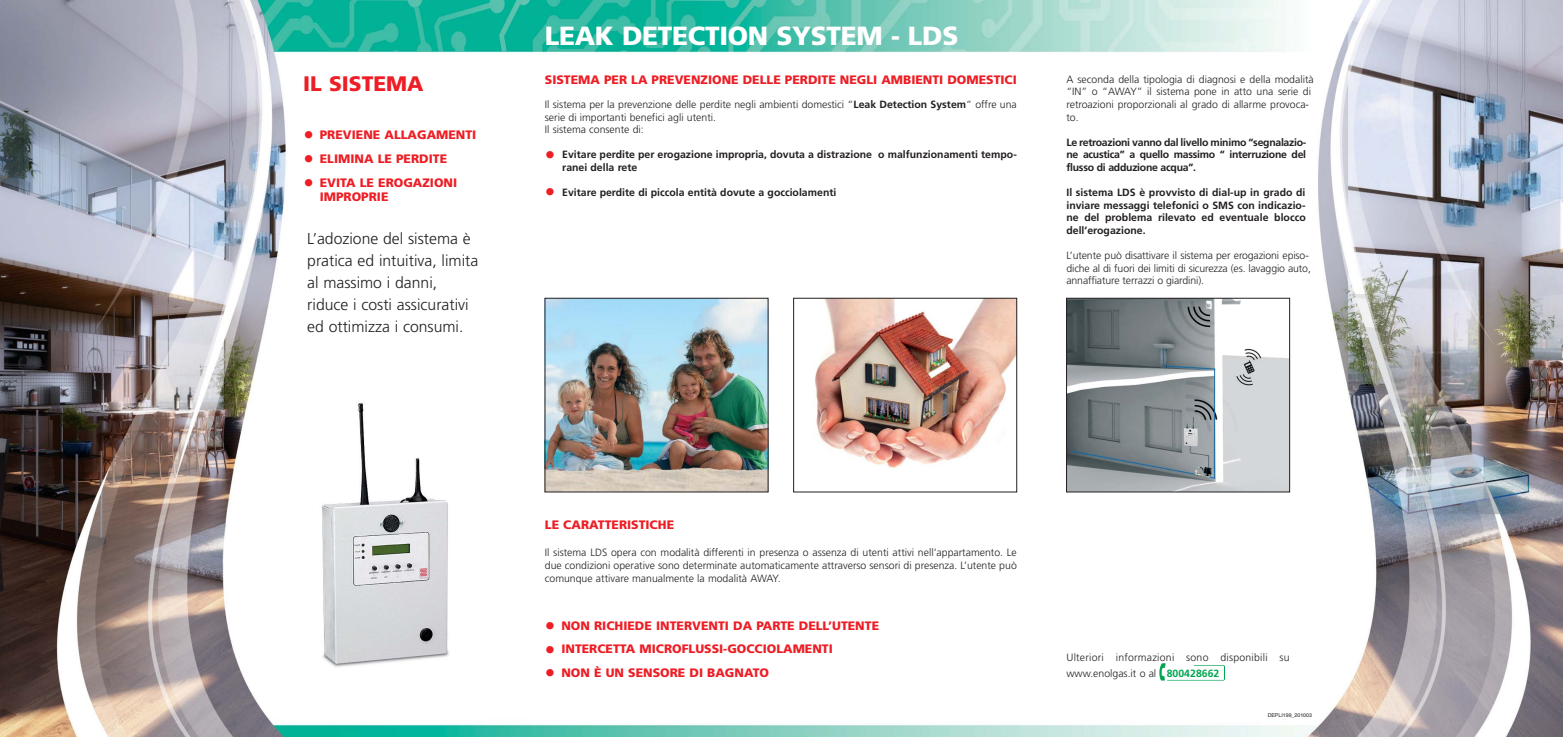
<style>
.page{position:relative;width:1563px;height:737px;background:#fff}
.page>*{position:absolute;margin:0;border:0;box-sizing:border-box;transform-origin:0 0}
.t1{font:900 26.25px "Frutiger";letter-spacing:-.01em;color:#fff}
.t2{font:900 21px/23.6px "Frutiger";color:#ed1e25;text-align:justify}
.t3{font:300 15.75px/21.9px "Frutiger";color:#231f20}
.t4{font:900 12.25px/23.6px "Frutiger";color:#ed1e25}
.t5{font:300 10.5px/12.6px "Frutiger";color:#231f20}
.t6{font:700 10.5px/12.6px "Frutiger";color:#231f20;text-align:justify}
.t7{font:300 10.5px/15.8px "Frutiger";letter-spacing:.02em;color:#231f20}
.t8{font:5.25px "Helvetica";color:#231f20}
.s1{font-weight:700}
.s2{font-weight:700;color:#00a650}
</style>
<div class="page">
<img style="left:0;top:0;width:1563px;height:737px">
<img style="left:296px;top:385px;width:178px;height:297px">
<img style="left:1068px;top:300px;width:219px;height:190px">
<div style="left:1066px;top:298px;width:223px;height:194px;border:1px solid #231f20"></div>
<img style="left:547px;top:300px;width:219px;height:190px">
<img style="left:795px;top:300px;width:220px;height:181px">
<div style="left:793px;top:298px;width:224px;height:194px;border:1px solid #231f20"></div>
<img style="left:1159px;top:663px;width:65px;height:18px">
<h2 class="t2" style="left:303px;top:73px;width:122px">IL SISTEMA</h2>
<p class="t4" style="left:320px;top:124px;width:158px">PREVIENE ALLAGAMENTI<br>ELIMINA LE PERDITE<br>EVITA LE EROGAZIONI</p>
<p class="t4" style="left:320px;top:186px;width:70px">IMPROPRIE</p>
<h2 class="t2" style="left:303px;top:125px;width:12px">• • •</h2>
<h3 class="t3" style="left:307px;top:229px;width:172px">L’adozione del sistema è pratica ed intuitiva, limita al massimo i danni, riduce i costi assicurativi ed ottimizza i consumi.</h3>
<h1 class="t1" style="left:545px;top:25px;width:415px">LEAK DETECTION SYSTEM - LDS</h1>
<p class="t4" style="left:545px;top:69px;width:473px">SISTEMA PER LA PREVENZIONE DELLE PERDITE NEGLI AMBIENTI DOMESTICI</p>
<p class="t5" style="left:545px;top:99px;width:473px">Il sistema per la prevenzione delle perdite negli ambienti domestici “<span class="s1">Leak Detection System</span>” offre una serie di importanti benefici agli utenti.<br>Il sistema consente di:</p>
<p class="t6" style="left:562px;top:149px;width:456px">Evitare perdite per erogazione impropria, dovuta a distrazione o malfunzionamenti tempo&shy;ranei della rete</p>
<p class="t6" style="left:562px;top:187px;width:276px">Evitare perdite di piccola entità dovute a gocciolamenti</p>
<h2 class="t2" style="left:545px;top:137px;width:12px;line-height:37.6px">• •</h2>
<p class="t5" style="left:1066px;top:74px;width:249px">A seconda della tipologia di diagnosi e della modalità “IN” o “AWAY” il sistema pone in atto una serie di retroazioni proporzionali al grado di allarme provoca&shy;to.</p>
<p class="t6" style="left:1066px;top:137px;width:241px">Le retroazioni vanno dal livello minimo “segnalazio&shy;ne acustica” a quello massimo “ interruzione del flusso di adduzione acqua”.</p>
<p class="t6" style="left:1066px;top:187px;width:241px">Il sistema LDS è provvisto di dial-up in grado di inviare messaggi telefonici o SMS con indicazio&shy;ne del problema rilevato ed eventuale blocco dell’erogazione.</p>
<p class="t5" style="left:1066px;top:250px;width:246px">L’utente può disattivare il sistema per erogazioni episo&shy;diche al di fuori dei limiti di sicurezza (es. lavaggio auto, annaffiature terrazzi o giardini).</p>
<p class="t4" style="left:545px;top:513px;width:131px">LE CARATTERISTICHE</p>
<p class="t5" style="left:545px;top:546px;width:473px;line-height:13.4px;text-align:justify">Il sistema LDS opera con modalità differenti in presenza o assenza di utenti attivi nell’appartamento. Le due condizioni operative sono determinate automaticamente attraverso sensori di presenza. L’utente può comunque attivare manualmente la modalità AWAY.</p>
<h2 class="t2" style="left:545px;top:615px;width:12px">• • •</h2>
<p class="t4" style="left:561px;top:614px;width:319px">NON RICHIEDE INTERVENTI DA PARTE DELL’UTENTE<br>INTERCETTA MICROFLUSSI-GOCCIOLAMENTI<br>NON È UN SENSORE DI BAGNATO</p>
<p class="t7" style="left:1066px;top:650px;width:225px">Ulteriori informazioni sono disponibili su www.enolgas.it o al <span class="s2">800428662</span></p>
<p class="t8" style="left:1267px;top:713px;width:46px">DEPLI199_201003</p>
</div>
